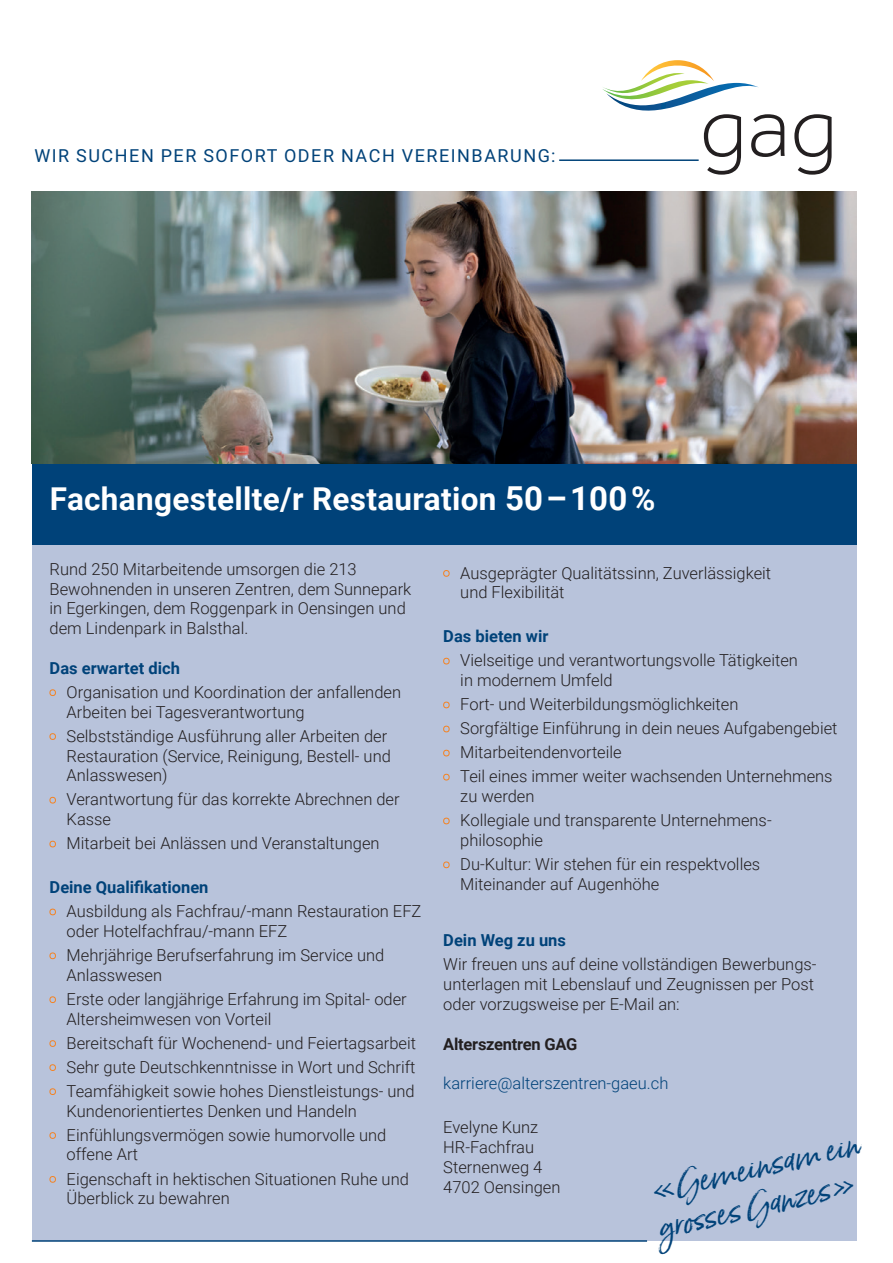
<style>
.page{position:relative;width:893px;height:1263px;background:#fff}
.page>*{position:absolute;margin:0;border:0;box-sizing:border-box;transform-origin:0 0}
.t1{font:700 31.5px "Roboto";letter-spacing:.01em;color:#fff}
.t2{font:31.5px/37.8px "Born Ready Slanted";color:#004279}
.t3{font:18px "Roboto";letter-spacing:.085em;color:#004279}
.t4{font:300 16.5px/19.8px "Roboto";color:#231f20}
.t5{font:700 16.5px "Roboto";color:#004279}
.t6{font:300 16.5px "Roboto";color:#004279}
.t7{font:700 16.5px "Roboto";letter-spacing:-.015em;color:#231f20}
.s1{font-size:33px}
</style>
<div class="page">
<div style="left:32px;top:502px;width:825px;height:739px;background:#b8c3db"></div>
<svg style="left:794px;top:114px;width:38px;height:61px"></svg>
<svg style="left:602px;top:60px;width:183px;height:115px"></svg>
<div style="left:32px;top:463px;width:825px;height:82px;background:#004279"></div>
<hr style="left:32px;top:1240px;width:615px;height:2px;background:#004279">
<img style="left:32px;top:191px;width:825px;height:272px">
<hr style="left:559px;top:159px;width:140px;height:2px;background:#004279">
<svg style="left:49px;top:689px;width:7px;height:7px"></svg>
<svg style="left:49px;top:733px;width:7px;height:7px"></svg>
<svg style="left:49px;top:796px;width:7px;height:8px"></svg>
<svg style="left:49px;top:840px;width:7px;height:8px"></svg>
<svg style="left:49px;top:908px;width:7px;height:8px"></svg>
<svg style="left:49px;top:952px;width:7px;height:7px"></svg>
<svg style="left:49px;top:996px;width:7px;height:7px"></svg>
<svg style="left:49px;top:1040px;width:7px;height:7px"></svg>
<svg style="left:49px;top:1064px;width:7px;height:7px"></svg>
<svg style="left:49px;top:1088px;width:7px;height:7px"></svg>
<svg style="left:49px;top:1132px;width:7px;height:7px"></svg>
<svg style="left:49px;top:1176px;width:7px;height:7px"></svg>
<svg style="left:443px;top:570px;width:7px;height:7px"></svg>
<svg style="left:443px;top:657px;width:7px;height:8px"></svg>
<svg style="left:443px;top:701px;width:7px;height:8px"></svg>
<svg style="left:443px;top:725px;width:7px;height:8px"></svg>
<svg style="left:443px;top:749px;width:7px;height:8px"></svg>
<svg style="left:443px;top:773px;width:7px;height:8px"></svg>
<svg style="left:443px;top:817px;width:7px;height:8px"></svg>
<svg style="left:443px;top:861px;width:7px;height:7px"></svg>
<p class="t3" style="left:34px;top:143px;width:523px">WIR SUCHEN PER SOFORT ODER NACH VEREINBARUNG:</p>
<h1 class="t1" style="left:50px;top:477px;width:607px">Fachangestellte/r Restauration <span class="s1">50–100%</span></h1>
<p class="t4" style="left:50px;top:558px;width:363px">Rund 250 Mitarbeitende umsorgen die 213<br>Bewohnenden in unseren Zentren, dem Sunnepark in Egerkingen, dem Roggenpark in Oensingen und dem Lindenpark in Balsthal.</p>
<p class="t5" style="left:50px;top:656px;width:132px">Das erwartet dich</p>
<p class="t4" style="left:67px;top:681px;width:336px">Organisation und Koordination der anfallenden<br>Arbeiten bei Tagesverantwortung</p>
<p class="t4" style="left:67px;top:725px;width:326px">Selbstständige Ausführung aller Arbeiten der<br>Restauration (Service, Reinigung, Bestell- und<br>Anlasswesen)</p>
<p class="t4" style="left:67px;top:789px;width:335px">Verantwortung für das korrekte Abrechnen der<br>Kasse</p>
<p class="t4" style="left:67px;top:833px;width:315px">Mitarbeit bei Anlässen und Veranstaltungen</p>
<p class="t5" style="left:50px;top:876px;width:160px">Deine Qualifikationen</p>
<p class="t4" style="left:67px;top:901px;width:356px">Ausbildung als Fachfrau/-mann Restauration EFZ oder Hotelfachfrau/-mann EFZ</p>
<p class="t4" style="left:67px;top:944px;width:319px">Mehrjährige Berufserfahrung im Service und<br>Anlasswesen</p>
<p class="t4" style="left:67px;top:988px;width:342px">Erste oder langjährige Erfahrung im Spital- oder<br>Altersheimwesen von Vorteil</p>
<p class="t4" style="left:67px;top:1030px;width:351px;line-height:24px;text-align:justify">Bereitschaft für Wochenend- und Feiertagsarbeit Sehr gute Deutschkenntnisse in Wort und Schrift Teamfähigkeit sowie hohes Dienstleistungs- und</p>
<p class="t4" style="left:67px;top:1098px;width:321px;line-height:24px">Kundenorientiertes Denken und Handeln<br>Einfühlungsvermögen sowie humorvolle und</p>
<p class="t4" style="left:67px;top:1142px;width:344px;line-height:24px">offene Art<br>Eigenschaft in hektischen Situationen Ruhe und</p>
<p class="t4" style="left:67px;top:1188px;width:165px">Überblick zu bewahren</p>
<p class="t4" style="left:460px;top:562px;width:312px">Ausgeprägter Qualitätssinn, Zuverlässigkeit und Flexibilität</p>
<p class="t5" style="left:443px;top:625px;width:107px">Das bieten wir</p>
<p class="t4" style="left:460px;top:650px;width:339px">Vielseitige und verantwortungsvolle Tätigkeiten in modernem Umfeld</p>
<p class="t4" style="left:460px;top:692px;width:379px;line-height:24px">Fort- und Weiterbildungsmöglichkeiten<br>Sorgfältige Einführung in dein neues Aufgabengebiet Mitarbeitendenvorteile<br>Teil eines immer weiter wachsenden Unternehmens</p>
<p class="t4" style="left:460px;top:784px;width:313px;line-height:24px">zu werden<br>Kollegiale und transparente Unternehmens-</p>
<p class="t4" style="left:460px;top:827px;width:301px;line-height:24px">philosophie<br>Du-Kultur: Wir stehen für ein respektvolles</p>
<p class="t4" style="left:460px;top:873px;width:201px">Miteinander auf Augenhöhe</p>
<p class="t5" style="left:443px;top:929px;width:124px">Dein Weg zu uns</p>
<p class="t4" style="left:443px;top:954px;width:375px">Wir freuen uns auf deine vollständigen Bewerbungs&shy;unterlagen mit Lebenslauf und Zeugnissen per Post oder vorzugsweise per E-Mail an:</p>
<p class="t7" style="left:443px;top:1032px;width:136px">Alterszentren GAG</p>
<p class="t6" style="left:443px;top:1072px;width:227px">karriere@alterszentren-gaeu.ch</p>
<p class="t4" style="left:443px;top:1117px;width:119px">Evelyne Kunz<br>HR-Fachfrau<br>Sternenweg 4<br>4702 Oensingen</p>
<h1 class="t2" style="left:647px;top:1171px;width:215px;rotate:-13deg">&lt;&lt;Gemeinsam ein gross es Ganzes&gt;&gt;</h1>
</div>
